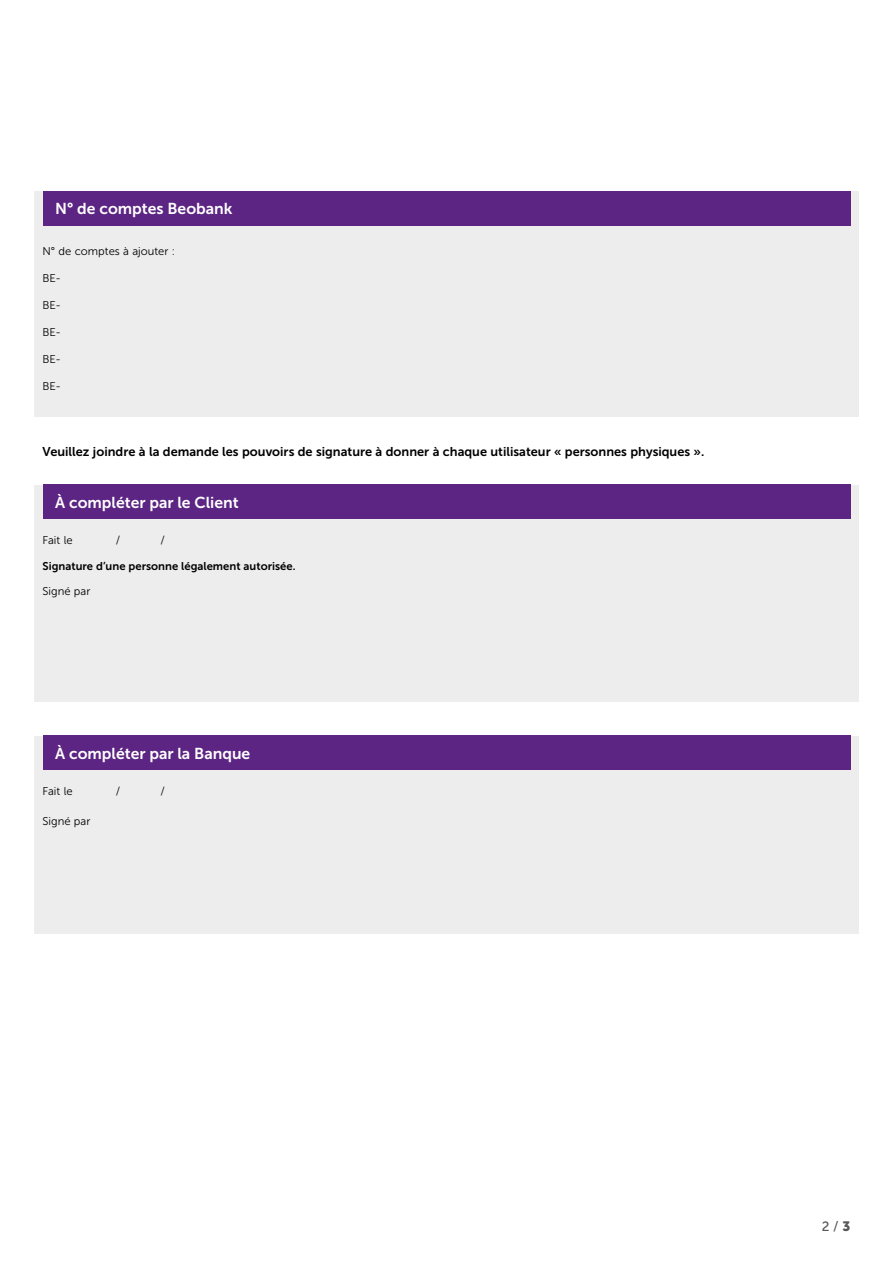
<style>
.page{position:relative;width:893px;height:1263px;background:#fff}
.page>*{position:absolute;margin:0;border:0;box-sizing:border-box;transform-origin:0 0}
.t1{font:15.75px "Museo Sans 700";color:#fff}
.t2{font:13.5px "Museo Sans 500";color:#575756}
.t3{font:12.75px "Museo Sans 700";color:#000}
.t4{font:11.25px "Museo Sans 300";color:#000}
.t5{font:11.25px "Museo Sans 700";color:#000}
.s1{font-family:"Museo Sans 900"}
</style>
<div class="page">
<div style="left:34px;top:485px;width:825px;height:217px;background:#ededed"></div>
<div style="left:34px;top:736px;width:825px;height:197px;background:#ededed"></div>
<div style="left:43px;top:485px;width:807px;height:34px;background:#5c2483"></div>
<div style="left:43px;top:736px;width:807px;height:34px;background:#5c2483"></div>
<div style="left:34px;top:191px;width:825px;height:226px;background:#ededed"></div>
<div style="left:43px;top:191px;width:807px;height:34px;background:#5c2483"></div>
<p class="t1" style="left:55px;top:200px;width:179px">N° de comptes Beobank</p>
<p class="t4" style="left:43px;top:245px;width:134px">N° de comptes à ajouter :</p>
<p class="t4" style="left:43px;top:272px;width:20px">BE-</p>
<p class="t4" style="left:43px;top:299px;width:20px">BE-</p>
<p class="t4" style="left:43px;top:326px;width:20px">BE-</p>
<p class="t4" style="left:43px;top:353px;width:20px">BE-</p>
<p class="t4" style="left:43px;top:380px;width:20px">BE-</p>
<p class="t3" style="left:43px;top:444px;width:663px">Veuillez joindre à la demande les pouvoirs de signature à donner à chaque utilisateur « personnes physiques ».</p>
<p class="t1" style="left:55px;top:493px;width:185px">À compléter par le Client</p>
<p class="t4" style="left:43px;top:534px;width:32px">Fait le</p>
<p class="t4" style="left:116px;top:534px;width:6px">/</p>
<p class="t4" style="left:160px;top:534px;width:6px">/</p>
<p class="t5" style="left:43px;top:560px;width:255px">Signature d’une personne légalement autorisée.</p>
<p class="t4" style="left:43px;top:585px;width:49px">Signé par</p>
<p class="t1" style="left:55px;top:744px;width:197px">À compléter par la Banque</p>
<p class="t4" style="left:43px;top:785px;width:32px">Fait le</p>
<p class="t4" style="left:116px;top:785px;width:6px">/</p>
<p class="t4" style="left:160px;top:785px;width:6px">/</p>
<p class="t4" style="left:43px;top:815px;width:49px">Signé par</p>
<p class="t2" style="left:822px;top:1218px;width:30px">2 / <span class="s1">3</span></p>
</div>
